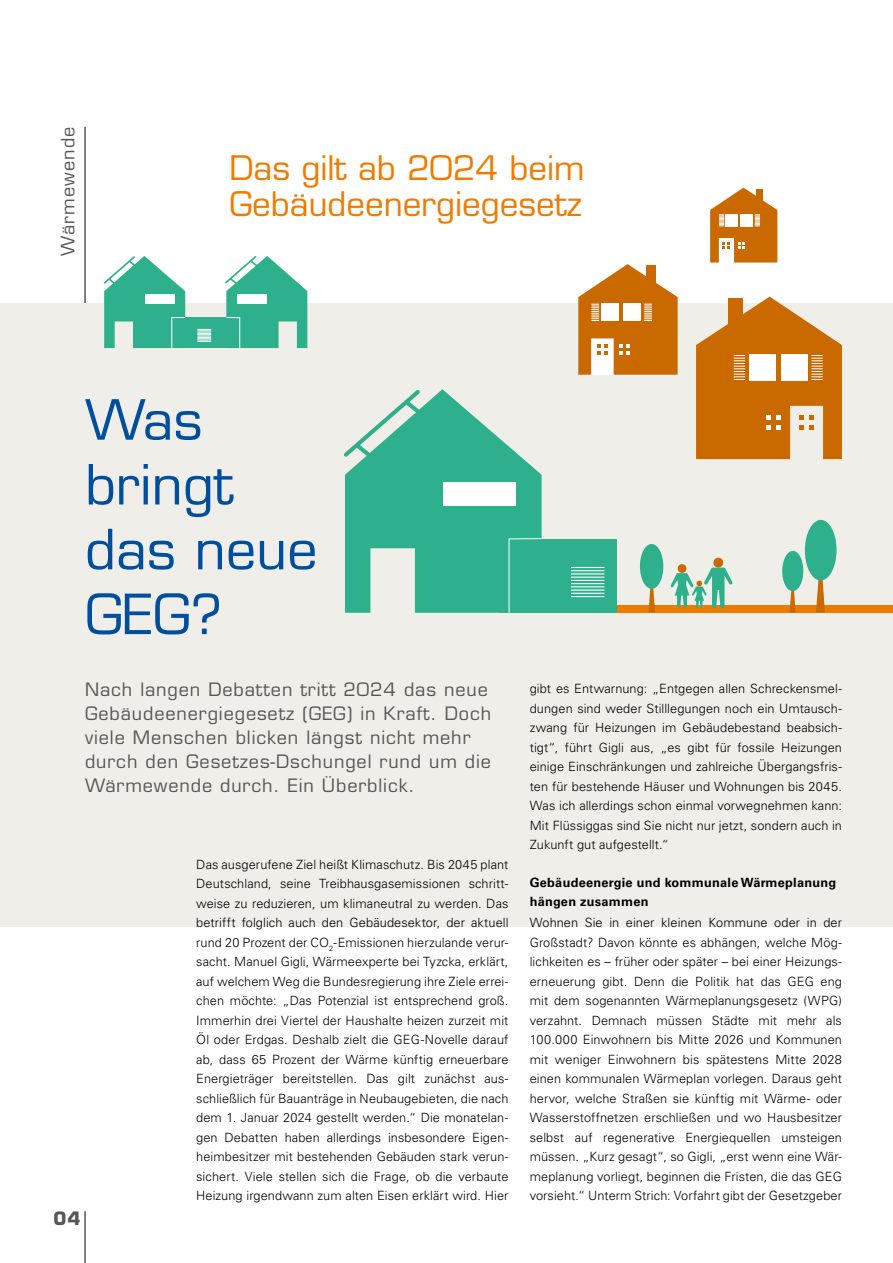
<style>
.page{position:relative;width:893px;height:1263px;background:#fff}
.page>*{position:absolute;margin:0;border:0;box-sizing:border-box;transform-origin:0 0}
.t1{font:54px/64.8px "Eurostile LT Std";color:#004e9e}
.t2{font:33px/36px "Eurostile LT Std";color:#ef7b00}
.t3{font:18px/24px "Eurostile LT Std";letter-spacing:.05em;color:#565655}
.t4{font:700 18px "Eurostile LT Std";color:#565655}
.t5{font:300 12.75px/19.5px "Univers LT Std";letter-spacing:.005em;color:#000;text-align:justify}
.t6{font:700 12.75px/19.5px "Univers LT Std";letter-spacing:.02em;color:#000}
</style>
<div class="page">
<div style="left:0;top:304px;width:893px;height:623px;background:#f0eee9"></div>
<svg style="left:578px;top:264px;width:100px;height:111px;background:#d9954b"></svg>
<div style="left:646px;top:265px;width:10px;height:25px;background:#ca6900"></div>
<svg style="left:710px;top:188px;width:67px;height:75px"></svg>
<div style="left:756px;top:189px;width:7px;height:16px;background:#ca6900"></div>
<hr style="left:85px;top:127px;width:1px;height:176px;background:#000">
<hr style="left:85px;top:1211px;width:1px;height:52px;background:#000">
<svg style="left:696px;top:297px;width:146px;height:162px"></svg>
<div style="left:728px;top:299px;width:15px;height:36px;background:#ca6900"></div>
<div style="left:592px;top:605px;width:301px;height:8px;background:#ef7b00"></div>
<div style="left:499px;top:539px;width:118px;height:74px;background:#2db08b"></div>
<hr style="left:571px;top:567px;width:33px;height:1px;background:#fff">
<hr style="left:571px;top:570px;width:33px;height:1px;background:#fff">
<hr style="left:571px;top:573px;width:33px;height:1px;background:#fff">
<hr style="left:571px;top:577px;width:33px;height:1px;background:#fff">
<hr style="left:571px;top:580px;width:33px;height:1px;background:#fff">
<hr style="left:571px;top:583px;width:33px;height:1px;background:#fff">
<hr style="left:571px;top:586px;width:33px;height:1px;background:#fff">
<hr style="left:571px;top:589px;width:33px;height:2px;background:#fff">
<hr style="left:571px;top:593px;width:33px;height:1px;background:#fff">
<hr style="left:571px;top:596px;width:33px;height:1px;background:#fff">
<svg style="left:343px;top:389px;width:199px;height:224px"></svg>
<div style="left:195px;top:318px;width:49px;height:30px;background:#2db08b"></div>
<svg style="left:224px;top:256px;width:83px;height:92px"></svg>
<div style="left:168px;top:318px;width:48px;height:30px;background:#2db08b"></div>
<svg style="left:197px;top:329px;width:15px;height:13px"></svg>
<svg style="left:102px;top:256px;width:83px;height:92px"></svg>
<svg style="left:790px;top:591px;width:5px;height:21px"></svg>
<div style="left:782px;top:551px;width:21px;height:40px;background:#2db08b;border-radius:50%"></div>
<svg style="left:816px;top:579px;width:9px;height:33px"></svg>
<div style="left:805px;top:520px;width:32px;height:60px;background:#2db08b;border-radius:50%"></div>
<div style="left:713px;top:558px;width:10px;height:9px;background:#ca6900;border-radius:50%"></div>
<div style="left:678px;top:564px;width:8px;height:9px;background:#ca6900;border-radius:50%"></div>
<svg style="left:670px;top:567px;width:63px;height:41px"></svg>
<svg style="left:648px;top:588px;width:7px;height:24px"></svg>
<div style="left:640px;top:544px;width:23px;height:45px;background:#2db08b;border-radius:50%"></div>
<h3 class="t3" style="left:56px;top:256px;width:130px;rotate:-90deg">Wärmewende</h3>
<h2 class="t2" style="left:229px;top:151px;width:357px">Das gilt ab 2024 beim<br>Gebäudeenergiegesetz</h2>
<h1 class="t1" style="left:85px;top:388px;width:234px">Was bringt das neue<br>GEG?</h1>
<h3 class="t3" style="left:85px;top:677px;width:408px">Nach langen Debatten tritt 2024 das neue Gebäudeenergiegesetz (GEG) in Kraft. Doch viele Menschen blicken längst nicht mehr durch den Gesetzes-Dschungel rund um die Wärmewende durch. Ein Überblick.</h3>
<p class="t5" style="left:196px;top:854px;width:314px">Das ausgerufene Ziel heißt Klimaschutz. Bis 2045 plant Deutschland, seine Treibhausgasemissionen schritt&shy;weise zu reduzieren, um klimaneutral zu werden. Das betrifft folglich auch den Gebäudesektor, der aktuell rund 20 Prozent der CO<sub>2</sub>-Emissionen hierzulande verur&shy;sacht. Manuel Gigli, Wärmeexperte bei Tyzcka, erklärt, auf welchem Weg die Bundesregierung ihre Ziele errei&shy;chen möchte: „Das Potenzial ist entsprechend groß.<br>Immerhin drei Viertel der Haushalte heizen zurzeit mit Öl oder Erdgas. Deshalb zielt die GEG-Novelle darauf ab, dass 65 Prozent der Wärme künftig erneuerbare Energieträger bereitstellen. Das gilt zunächst aus&shy;schließlich für Bauanträge in Neubaugebieten, die nach dem 1. Januar 2024 gestellt werden.“ Die monatelan&shy;gen Debatten haben allerdings insbesondere Eigen&shy;heimbesitzer mit bestehenden Gebäuden stark verun&shy;sichert. Viele stellen sich die Frage, ob die verbaute Heizung irgendwann zum alten Eisen erklärt wird. Hier</p>
<p class="t5" style="left:530px;top:679px;width:314px">gibt es Entwarnung: „Entgegen allen Schreckensmel&shy;dungen sind weder Stilllegungen noch ein Umtausch&shy;zwang für Heizungen im Gebäudebestand beabsich&shy;tigt“, führt Gigli aus, „es gibt für fossile Heizungen einige Einschränkungen und zahlreiche Übergangsfris&shy;ten für bestehende Häuser und Wohnungen bis 2045.<br>Was ich allerdings schon einmal vorwegnehmen kann:<br>Mit Flüssiggas sind Sie nicht nur jetzt, sondern auch in Zukunft gut aufgestellt.“</p>
<p class="t6" style="left:530px;top:872px;width:308px">Gebäudeenergie und kommunale Wärmeplanung hängen zusammen</p>
<p class="t5" style="left:530px;top:913px;width:314px">Wohnen Sie in einer kleinen Kommune oder in der Großstadt? Davon könnte es abhängen, welche Mög&shy;lichkeiten es – früher oder später – bei einer Heizungs&shy;erneuerung gibt. Denn die Politik hat das GEG eng mit dem sogenannten Wärmeplanungsgesetz (WPG) verzahnt. Demnach müssen Städte mit mehr als 100.000 Einwohnern bis Mitte 2026 und Kommunen mit weniger Einwohnern bis spätestens Mitte 2028 einen kommunalen Wärmeplan vorlegen. Daraus geht hervor, welche Straßen sie künftig mit Wärme- oder Wasserstoffnetzen erschließen und wo Hausbesitzer selbst auf regenerative Energiequellen umsteigen müssen. „Kurz gesagt“, so Gigli, „erst wenn eine Wär&shy;meplanung vorliegt, beginnen die Fristen, die das GEG vorsieht.“ Unterm Strich: Vorfahrt gibt der Gesetzgeber</p>
<h3 class="t4" style="left:54px;top:1207px;width:28px">04</h3>
</div>
